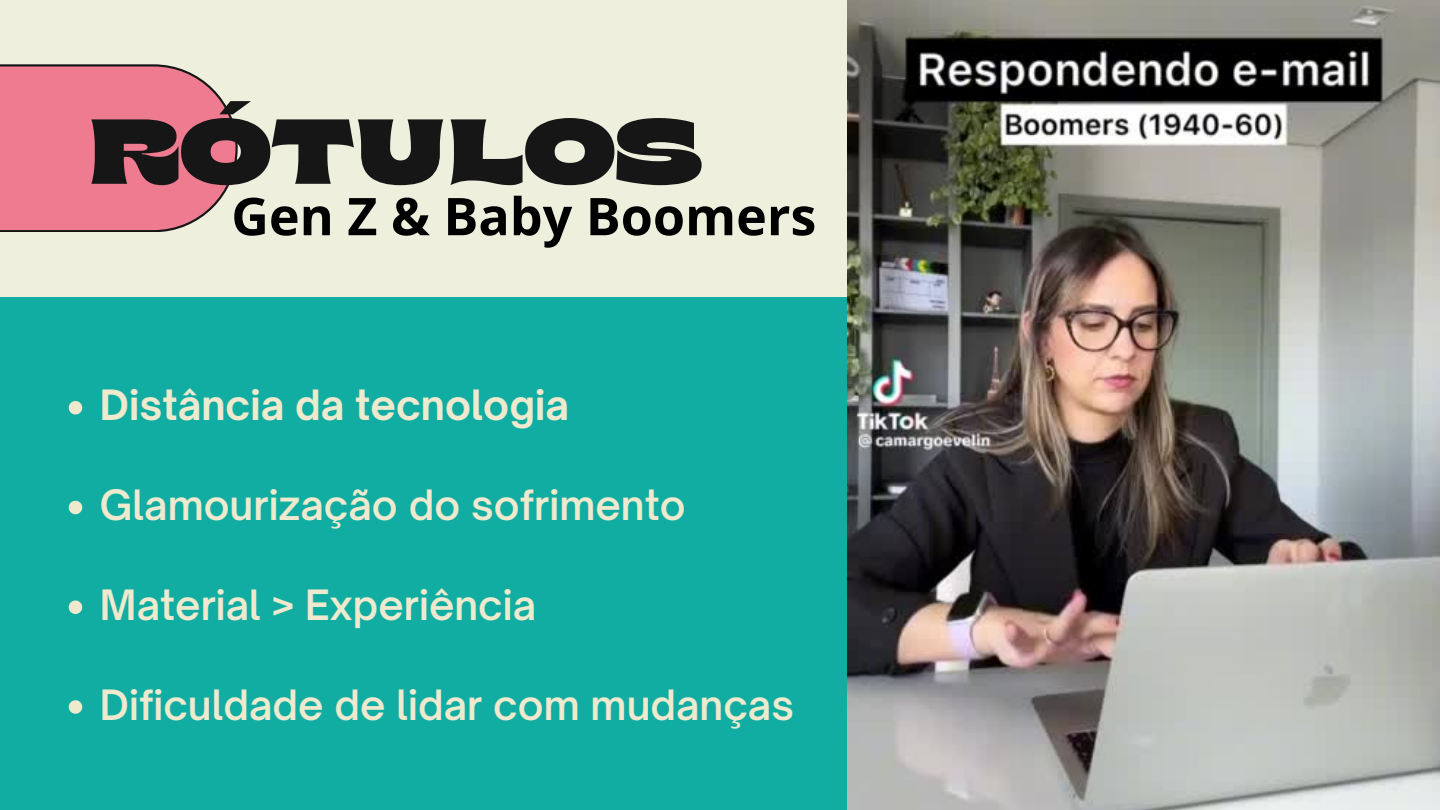
<style>
.page{position:relative;width:1440px;height:810px;background:#11ada2}
.page>*{position:absolute;margin:0;border:0;box-sizing:border-box;transform-origin:0 0}
.t1{font:900 semi-expanded 92px "Brice";color:#171617}
.t2{font:700 52px "Open Sans";color:#000}
.t3{font:600 40px "Open Sauce One";color:#efe9ce}
.t4{font:700 40px "Open Sauce One";color:#efe9ce}
</style>
<div class="page">
<div style="left:0;top:0;width:1440px;height:297px;background:#efefde"></div>
<img style="left:847px;top:0;width:593px;height:810px">
<svg style="left:69px;top:401px;width:13px;height:13px"></svg>
<svg style="left:69px;top:501px;width:13px;height:13px"></svg>
<svg style="left:69px;top:600px;width:13px;height:14px"></svg>
<svg style="left:69px;top:700px;width:13px;height:14px"></svg>
<svg style="left:0;top:64px;width:238px;height:168px;background:#e88192"></svg>
<p class="t1" style="left:87px;top:115px;width:617px">RÓTULOS</p>
<p class="t2" style="left:231px;top:180px;width:587px">Gen Z &amp; Baby Boomers</p>
<p class="t4" style="left:100px;top:380px;width:471px">Distância da tecnologia</p>
<p class="t3" style="left:100px;top:480px;width:587px">Glamourização do sofrimento</p>
<p class="t3" style="left:100px;top:580px;width:438px">Material &gt; Experiência</p>
<p class="t3" style="left:100px;top:680px;width:696px">Dificuldade de lidar com mudanças</p>
</div>
